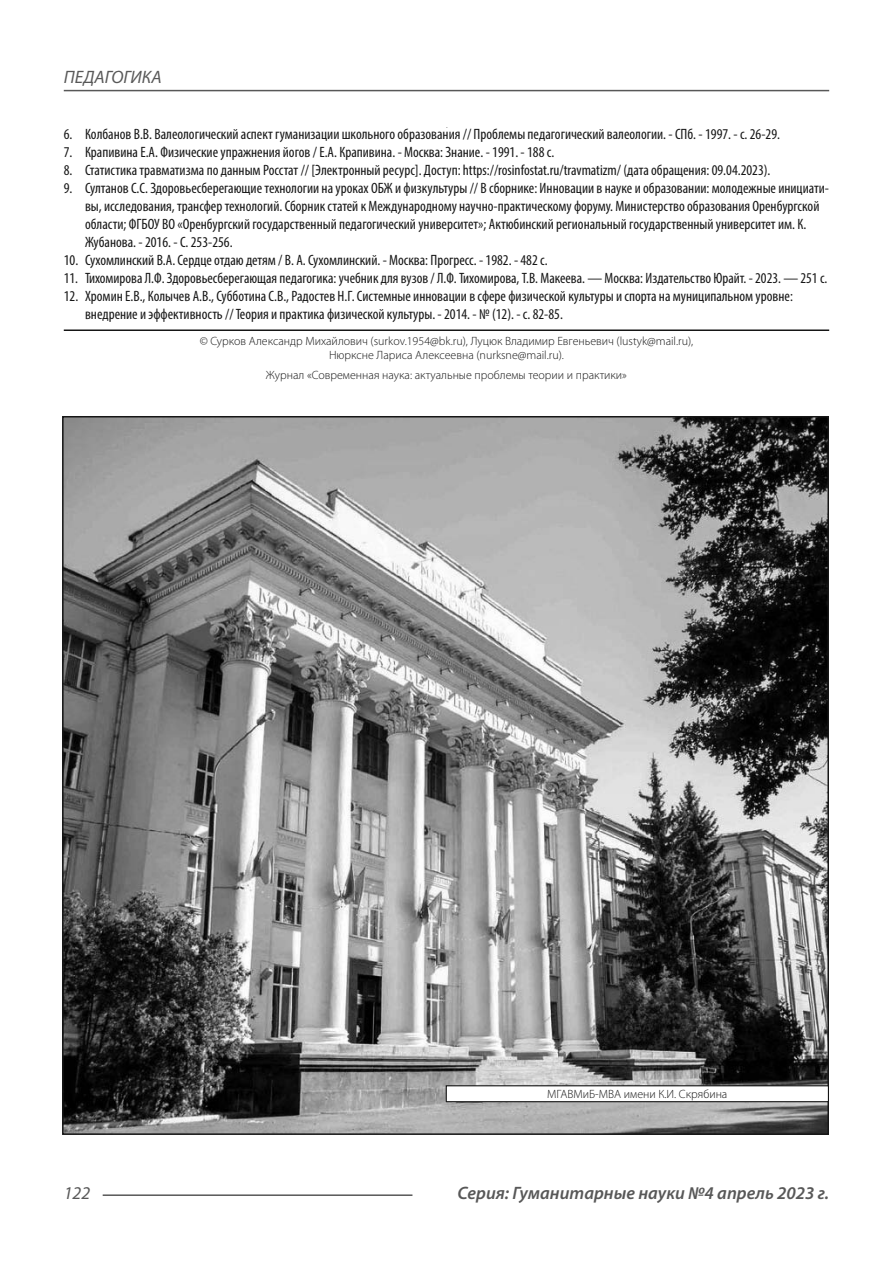
<style>
.page{position:relative;width:893px;height:1263px;background:#fff}
.page>*{position:absolute;margin:0;border:0;box-sizing:border-box;transform-origin:0 0}
.t1{font:italic 600 18px "Myriad Pro";color:#585858}
.t2{font:italic 18px "Myriad Pro";color:#585858}
.t3{font:condensed 15px/18px "Myriad Pro";color:#161616}
.Автор_копирайт{font:300 12px "Myriad Pro";color:#161616}
</style>
<div class="page">
<hr style="left:103px;top:1194px;width:309px;height:2px;background:#585858">
<hr style="left:64px;top:90px;width:765px;height:1px;background:#585858">
<hr style="left:64px;top:329px;width:765px;height:2px;background:#161616">
<img style="left:65px;top:419px;width:761px;height:713px">
<div style="left:446px;top:1086px;width:382px;height:16px;background:#fff"></div>
<div style="left:446px;top:1085px;width:383px;height:17px;border:1px solid #161616"></div>
<p class="t2" style="left:64px;top:66px;width:100px">ПЕДАГОГИКА</p>
<p class="t3" style="left:64px;top:125px;width:718px">6. Колбанов В.В. Валеологический аспект гуманизации школьного образования // Проблемы педагогический валеологии. - СПб. - 1997. - с. 26-29.</p>
<p class="t3" style="left:64px;top:143px;width:492px">7. Крапивина Е.А. Физические упражнения йогов / Е.А. Крапивина. - Москва: Знание. - 1991. - 188 с.</p>
<p class="t3" style="left:64px;top:161px;width:708px">8. Статистика травматизма по данным Росстат // [Электронный ресурс]. Доступ: https://rosinfostat.ru/travmatizm/ (дата обращения: 09.04.2023).</p>
<p class="t3" style="left:85px;top:179px;width:746px;text-indent:-21px">9. Султанов С.С. Здоровьесберегающие технологии на уроках ОБЖ и физкультуры // В сборнике: Инновации в науке и образовании: молодежные инициати&shy;вы, исследования, трансфер технологий. Сборник статей к Международному научно-практическому форуму. Министерство образования Оренбургской области; ФГБОУ ВО «Оренбургский государственный педагогический университет»; Актюбинский региональный государственный университет им. К.<br>Жубанова. - 2016. - С. 253-256.</p>
<p class="t3" style="left:64px;top:251px;width:485px">10. Сухомлинский В.А. Сердце отдаю детям / В. А. Сухомлинский. - Москва: Прогресс. - 1982. - 482 с.</p>
<p class="t3" style="left:64px;top:269px;width:765px">11. Тихомирова Л.Ф. Здоровьесберегающая педагогика: учебник для вузов / Л.Ф. Тихомирова, Т.В. Макеева. — Москва: Издательство Юрайт. - 2023. — 251 с.</p>
<p class="t3" style="left:85px;top:287px;width:709px;text-indent:-21px">12. Хромин Е.В., Колычев А.В., Субботина С.В., Радостев Н.Г. Системные инновации в сфере физической культуры и спорта на муниципальном уровне: внедрение и эффективность // Теория и практика физической культуры. - 2014. - № (12). - с. 82-85.</p>
<p class="Автор_копирайт" style="left:200px;top:333px;width:495px">© Сурков Александр Михайлович (surkov.1954@bk.ru), Луцюк Владимир Евгеньевич (lustyk@mail.ru),</p>
<p class="Автор_копирайт" style="left:329px;top:348px;width:236px">Нюрксне Лариса Алексеевна (nurksne@mail.ru).</p>
<p class="Автор_копирайт" style="left:266px;top:368px;width:363px">Журнал «Современная наука: актуальные проблемы теории и практики»</p>
<p class="Автор_копирайт" style="left:547px;top:1087px;width:182px">МГАВМиБ-МВА имени К.И. Скрябина</p>
<p class="t2" style="left:64px;top:1182px;width:28px">122</p>
<p class="t1" style="left:457px;top:1182px;width:373px">Серия: Гуманитарные науки №4 апрель 2023 г.</p>
</div>
